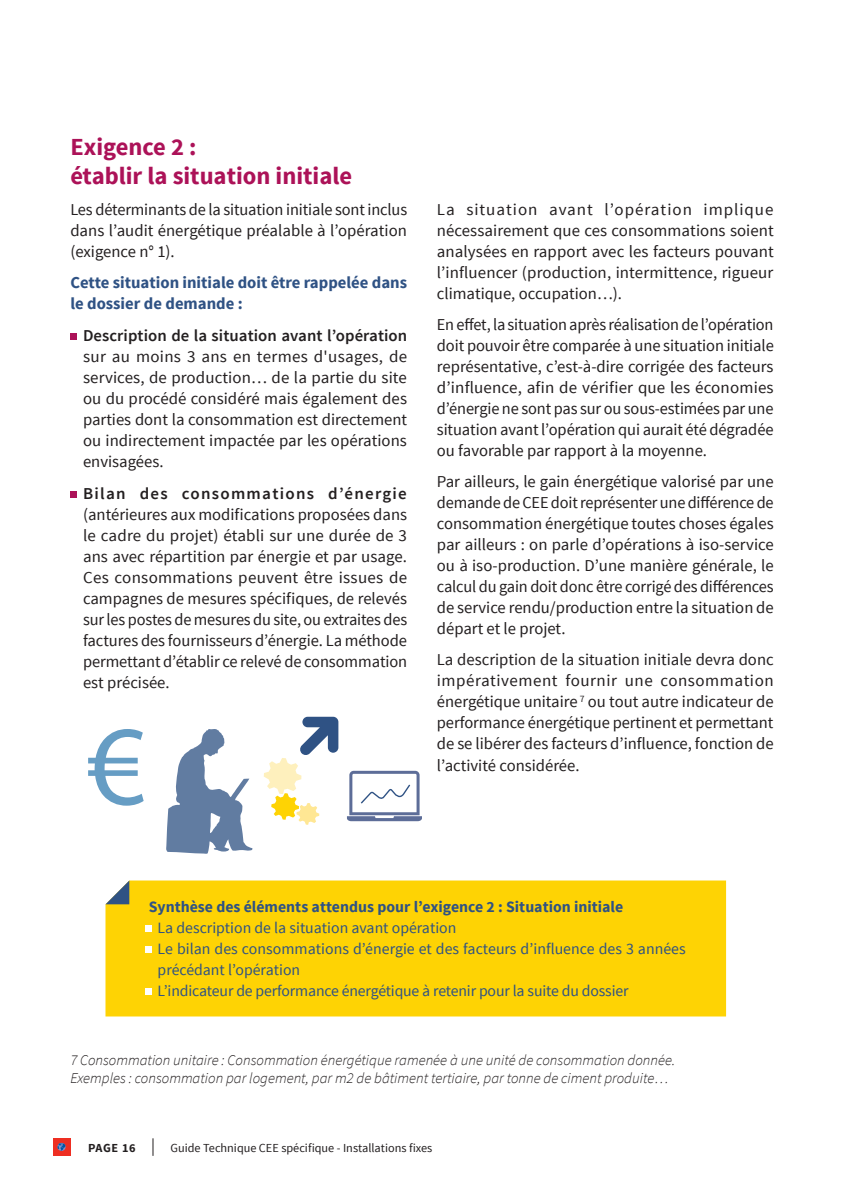
<style>
.page{position:relative;width:844px;height:1191px;background:#fff}
.page>*{position:absolute;margin:0;border:0;box-sizing:border-box;transform-origin:0 0}
.t1{font:114.1px "Myriad Pro";color:#669dc4}
.t2{font:700 24.5px/29.4px "Source Sans Pro";color:#ac1258}
.t3{font:16.62px/21px "Source Sans Pro";color:#231f20;text-align:justify}
.t4{font:700 16.62px/21px "Source Sans Pro";color:#2f5284}
.t5{font:600 16.62px "Source Sans Pro";letter-spacing:.005em;color:#231f20}
.t6{font:600 16.62px "Source Sans Pro";letter-spacing:.075em;color:#231f20}
.t7{font:15.75px/21px "Source Sans Pro";color:#2f5284}
.t8{font:700 15.75px "Source Sans Pro";color:#2f5284}
.t9{font:italic 300 14.88px/18.4px "Source Sans Pro";color:#231f20}
.t10{font:12.25px "Source Sans Pro";color:#231f20}
.t11{font:700 12.25px "Source Sans Pro";letter-spacing:.045em;color:#231f20}
</style>
<div class="page">
<svg style="left:153px;top:1138px;width:1px;height:17px"></svg>
<div style="left:53px;top:1138px;width:17px;height:17px;background:#ee2e22"></div>
<svg style="left:57px;top:1142px;width:9px;height:9px"></svg>
<div style="left:70px;top:333px;width:7px;height:7px;background:#ac1258"></div>
<div style="left:70px;top:491px;width:7px;height:6px;background:#ac1258"></div>
<div style="left:105px;top:880px;width:620px;height:136px;background:#fed304"></div>
<div style="left:145px;top:925px;width:7px;height:7px;background:#fff"></div>
<div style="left:145px;top:946px;width:7px;height:7px;background:#fff"></div>
<div style="left:145px;top:988px;width:7px;height:7px;background:#fff"></div>
<svg style="left:105px;top:880px;width:24px;height:24px"></svg>
<svg style="left:166px;top:729px;width:87px;height:125px"></svg>
<svg style="left:264px;top:716px;width:74px;height:109px"></svg>
<svg style="left:347px;top:771px;width:75px;height:50px"></svg>
<h2 class="t2" style="left:70px;top:133px;width:283px">Exigence 2 :<br>établir la situation initiale</h2>
<p class="t3" style="left:70px;top:199px;width:338px">Les déterminants de la situation initiale sont inclus dans l’audit énergétique préalable à l’opération (exigence n° 1).</p>
<p class="t4" style="left:70px;top:273px;width:338px">Cette situation initiale doit être rappelée dans le dossier de demande :</p>
<p class="t5" style="left:83px;top:325px;width:325px">Description de la situation avant l’opération</p>
<p class="t3" style="left:83px;top:346px;width:325px">sur au moins 3 ans en termes d'usages, de services, de production… de la partie du site ou du procédé considéré mais également des parties dont la consommation est directement ou indirectement impactée par les opérations envisagées.</p>
<p class="t6" style="left:83px;top:483px;width:325px">Bilan des consommations d’énergie</p>
<p class="t3" style="left:83px;top:504px;width:325px">(antérieures aux modifications proposées dans le cadre du projet) établi sur une durée de 3 ans avec répartition par énergie et par usage.<br>Ces consommations peuvent être issues de campagnes de mesures spécifiques, de relevés sur les postes de mesures du site, ou extraites des factures des fournisseurs d’énergie. La méthode permettant d’établir ce relevé de consommation est précisée.</p>
<h1 class="t1" style="left:87px;top:696px;width:60px">€</h1>
<p class="t3" style="left:437px;top:199px;width:338px">La situation avant l’opération implique nécessairement que ces consommations soient analysées en rapport avec les facteurs pouvant l’influencer (production, intermittence, rigueur climatique, occupation…).</p>
<p class="t3" style="left:437px;top:314px;width:338px">En effet, la situation après réalisation de l’opération doit pouvoir être comparée à une situation initiale représentative, c’est-à-dire corrigée des facteurs d’influence, afin de vérifier que les économies d’énergie ne sont pas sur ou sous-estimées par une situation avant l’opération qui aurait été dégradée ou favorable par rapport à la moyenne.</p>
<p class="t3" style="left:437px;top:471px;width:338px">Par ailleurs, le gain énergétique valorisé par une demande de CEE doit représenter une différence de consommation énergétique toutes choses égales par ailleurs : on parle d’opérations à iso-service ou à iso-production. D’une manière générale, le calcul du gain doit donc être corrigé des différences de service rendu/production entre la situation de départ et le projet.</p>
<p class="t3" style="left:437px;top:649px;width:338px">La description de la situation initiale devra donc impérativement fournir une consommation énergétique unitaire <sup>7</sup> ou tout autre indicateur de performance énergétique pertinent et permettant de se libérer des facteurs d’influence, fonction de l’activité considérée.</p>
<p class="t8" style="left:149px;top:897px;width:476px">Synthèse des éléments attendus pour l’exigence 2 : Situation initiale</p>
<p class="t7" style="left:157px;top:918px;width:529px">La description de la situation avant opération<br>Le bilan des consommations d’énergie et des facteurs d’influence des 3 années précédant l’opération<br>L’indicateur de performance énergétique à retenir pour la suite du dossier</p>
<p class="t9" style="left:70px;top:1050px;width:606px">7 Consommation unitaire : Consommation énergétique ramenée à une unité de consommation donnée.<br>Exemples : consommation par logement, par m2 de bâtiment tertiaire, par tonne de ciment produite…</p>
<p class="t11" style="left:88px;top:1139px;width:49px">PAGE 16</p>
<p class="t10" style="left:170px;top:1140px;width:263px">Guide Technique CEE spécifique - Installations fixes</p>
</div>
